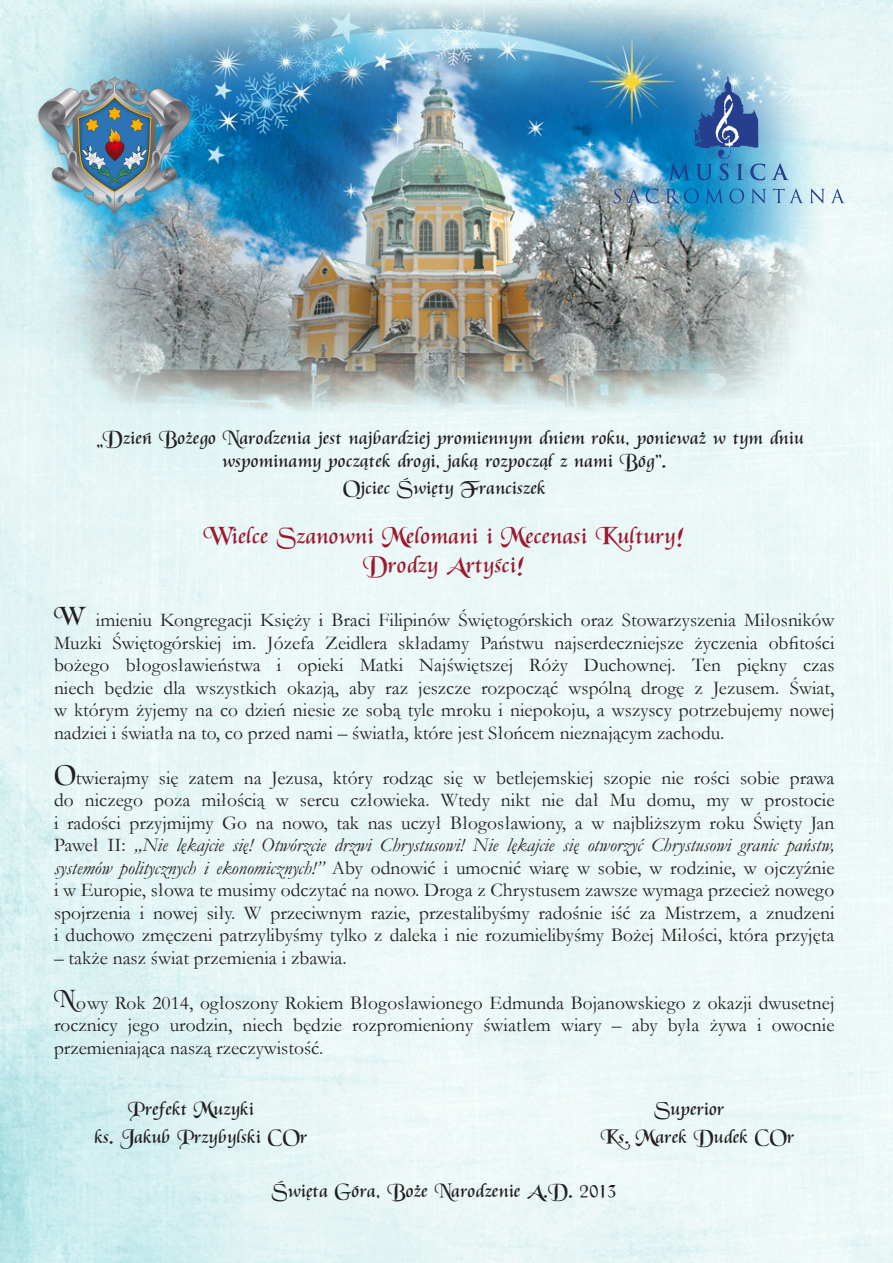
<style>
.page{position:relative;width:893px;height:1263px;background:#eaf7f7}
.page>*{position:absolute;margin:0;border:0;box-sizing:border-box;transform-origin:0 0}
.t1{font:24px "EFN Dokument";color:#9b1931}
.t2{font:19.5px/22.5px "Garamond";color:#231f20;text-align:justify}
.t3{font:19.5px "EFN Dokument";color:#231f20}
.s1{font-family:"EFN Dokument";font-size:24px}
.s2{font-style:italic}
</style>
<div class="page">
<img style="left:35px;top:3px;width:816px;height:410px">
<img style="left:0;top:1029px;width:892px;height:234px">
<div style="left:34px;top:81px;width:181px;height:165px;background:#00aeef;opacity:.49"></div>
<img style="left:35px;top:75px;width:158px;height:141px">
<svg style="left:771px;top:163px;width:18px;height:17px"></svg>
<svg style="left:614px;top:189px;width:7px;height:14px"></svg>
<svg style="left:627px;top:189px;width:31px;height:14px"></svg>
<svg style="left:666px;top:189px;width:33px;height:14px"></svg>
<svg style="left:705px;top:189px;width:39px;height:14px"></svg>
<svg style="left:751px;top:189px;width:15px;height:14px"></svg>
<svg style="left:773px;top:189px;width:30px;height:14px"></svg>
<svg style="left:810px;top:189px;width:35px;height:14px"></svg>
<svg style="left:669px;top:77px;width:96px;height:103px;background:#4083b9"></svg>
<p class="t3" style="left:97px;top:428px;width:709px">„Dzień Bożego Narodzenia jest najbardziej promiennym dniem roku, ponieważ w tym dniu</p>
<p class="t3" style="left:222px;top:450px;width:446px">wspominamy początek drogi, jaką rozpoczął z nami Bóg”.</p>
<p class="t3" style="left:343px;top:477px;width:204px">Ojciec Święty Franciszek</p>
<p class="t1" style="left:204px;top:523px;width:483px">Wielce Szanowni Melomani i Mecenasi Kultury!</p>
<p class="t1" style="left:363px;top:552px;width:163px">Drodzy Artyści!</p>
<p class="t2" style="left:54px;top:608px;width:782px"><span class="s1">W</span> imieniu Kongregacji Księży i Braci Filipinów Świętogórskich oraz Stowarzyszenia Miłosników Muzki Świętogórskiej im. Józefa Zeidlera składamy Państwu najserdeczniejsze życzenia obfitości bożego błogosławieństwa i opieki Matki Najświętszej Róży Duchownej. Ten piękny czas niech będzie dla wszystkich okazją, aby raz jeszcze rozpocząć wspólną drogę z Jezusem. Świat, w którym żyjemy na co dzień niesie ze sobą tyle mroku i niepokoju, a wszyscy potrzebujemy nowej nadziei i światła na to, co przed nami – światła, które jest Słońcem nieznającym zachodu.</p>
<p class="t2" style="left:54px;top:766px;width:782px"><span class="s1">O</span>twierajmy się zatem na Jezusa, który rodząc się w betlejemskiej szopie nie rości sobie prawa do niczego poza miłością w sercu człowieka. Wtedy nikt nie dał Mu domu, my w prostocie i radości przyjmijmy Go na nowo, tak nas uczył Błogosławiony, a w najbliższym roku Święty Jan Paweł II: <span class="s2">„Nie lękajcie się! Otwórzcie drzwi Chrystusowi! Nie lękajcie się otworzyć Chrystusowi granic państw, systemów politycznych i ekonomicznych!”</span> Aby odnowić i umocnić wiarę w sobie, w rodzinie, w ojczyźnie i w Europie, słowa te musimy odczytać na nowo. Droga z Chrystusem zawsze wymaga przecież nowego spojrzenia i nowej siły. W przeciwnym razie, przestalibyśmy radośnie iść za Mistrzem, a znudzeni i duchowo zmęczeni patrzylibyśmy tylko z daleka i nie rozumielibyśmy Bożej Miłości, która przyjęta</p>
<p class="t2" style="left:54px;top:946px;width:294px">– także nasz świat przemienia i zbawia.</p>
<p class="t2" style="left:54px;top:991px;width:782px"><span class="s1">N</span>owy Rok 2014, ogłoszony Rokiem Błogosławionego Edmunda Bojanowskiego z okazji dwusetnej rocznicy jego urodzin, niech będzie rozpromieniony światłem wiary – aby była żywa i owocnie przemieniająca naszą rzeczywistość.</p>
<p class="t3" style="left:128px;top:1098px;width:127px">Prefekt Muzyki</p>
<p class="t3" style="left:655px;top:1098px;width:71px">Superior</p>
<p class="t3" style="left:94px;top:1127px;width:214px">ks. Jakub Przybylski COr</p>
<p class="t3" style="left:601px;top:1127px;width:195px">Ks. Marek Dudek COr</p>
<p class="t3" style="left:272px;top:1181px;width:346px">Święta Góra, Boże Narodzenie A.D. 2013</p>
</div>
